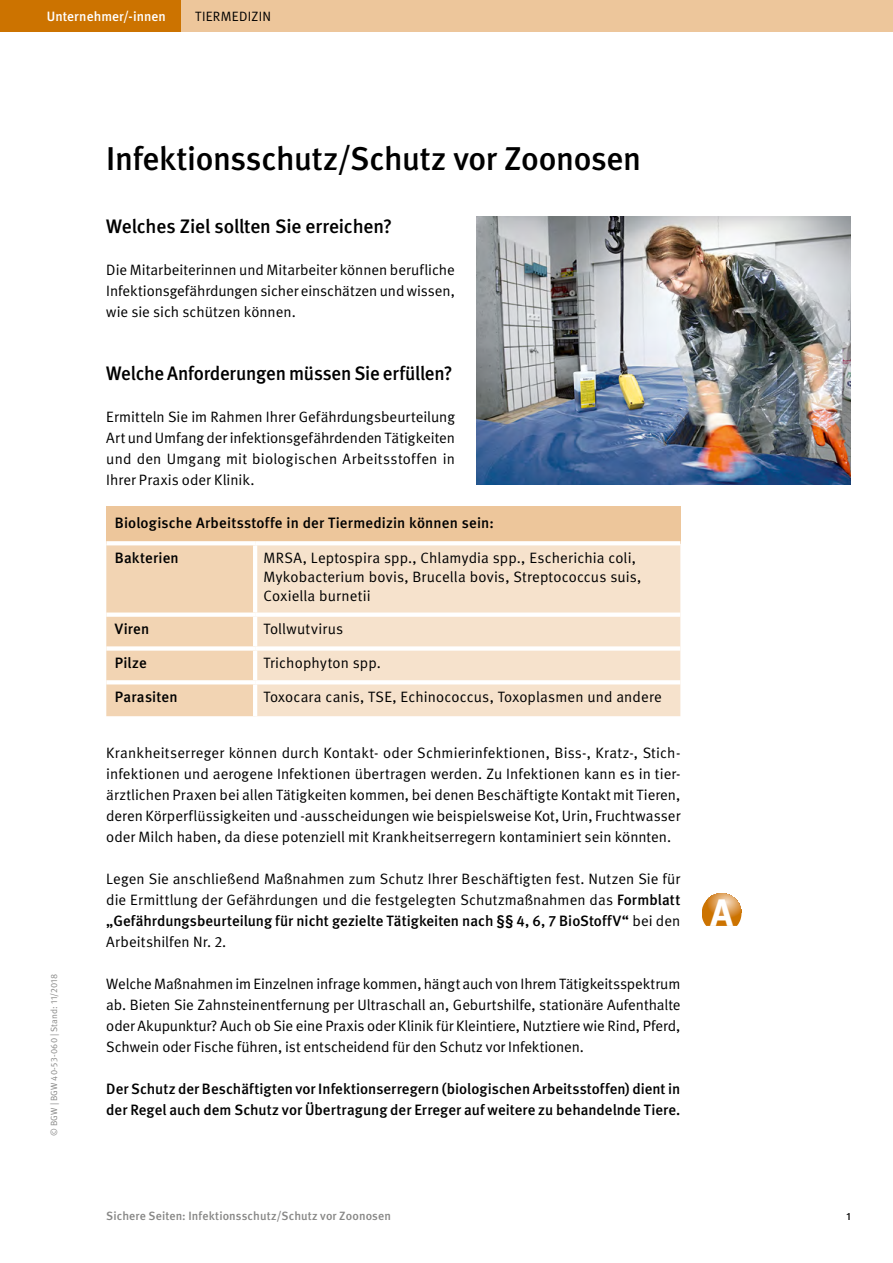
<style>
.page{position:relative;width:893px;height:1263px;background:#fff}
.page>*{position:absolute;margin:0;border:0;box-sizing:border-box;transform-origin:0 0}
.t1{font:700 39.6px "DGUV Meta";color:#fff}
.BS_Headline_Innensei{font:500 33px "DGUV Meta";letter-spacing:-.01em;color:#000}
.BS_Subhead_1{font:500 19.5px "DGUV Meta";letter-spacing:-.01em;color:#000}
.BS_Fließtext{font:15px/21px "DGUV Meta";color:#000;text-align:justify}
.TAB_Fließtext{font:15px/18.8px "DGUV Meta";letter-spacing:.01em;color:#000}
.BS_Fließtext-2{font:500 15px/21px "DGUV Meta";letter-spacing:.005em;color:#000}
.TAB_Kopf{font:500 15px "DGUV Meta";letter-spacing:.01em;color:#000}
.TAB_Fließtext-2{font:500 15px "DGUV Meta";letter-spacing:.015em;color:#000}
.t2{font:500 13.5px "DGUV Meta";letter-spacing:.005em;color:#fff}
.t3{font:13.5px "DGUV Meta";letter-spacing:.02em;color:#000}
.BS_Fußzeile_rechts{font:500 12px "DGUV Meta";letter-spacing:.01em;color:#878786}
.t4{font:500 10.5px "DGUV Meta";color:#000}
.t5{font:9px "DGUV Meta";letter-spacing:.025em;color:#878786}
.s1{font-weight:500}
</style>
<div class="page">
<img style="left:476px;top:217px;width:374px;height:268px">
<div style="left:180px;top:0;width:713px;height:32px;background:#edc69b"></div>
<div style="left:0;top:0;width:180px;height:32px;background:#cc7300"></div>
<div style="left:106px;top:506px;width:574px;height:37px;background:#edc69b"></div>
<div style="left:106px;top:545px;width:147px;height:171px;background:#f2d4b3"></div>
<div style="left:257px;top:545px;width:423px;height:171px;background:#f6e2cc"></div>
<svg style="left:106px;top:541px;width:149px;height:4px"></svg>
<svg style="left:255px;top:541px;width:425px;height:2px"></svg>
<div style="left:106px;top:612px;width:149px;height:5px;background:#fff"></div>
<div style="left:255px;top:612px;width:425px;height:5px;background:#fff"></div>
<div style="left:106px;top:646px;width:149px;height:5px;background:#fff"></div>
<div style="left:255px;top:646px;width:425px;height:5px;background:#fff"></div>
<svg style="left:106px;top:680px;width:149px;height:4px"></svg>
<hr style="left:255px;top:680px;width:425px;height:4px;background:#fff">
<p class="t2" style="left:47px;top:8px;width:121px">Unternehmer/-innen</p>
<p class="t3" style="left:195px;top:8px;width:77px">TIERMEDIZIN</p>
<p class="t5" style="left:49px;top:1136px;width:164px;rotate:-90deg">© BGW | BGW 40-53-060 | Stand: 11/2018</p>
<p class="BS_Headline_Innensei" style="left:106px;top:139px;width:536px">Infektionsschutz/Schutz vor Zoonosen</p>
<p class="BS_Subhead_1" style="left:106px;top:215px;width:287px">Welches Ziel sollten Sie erreichen?</p>
<p class="BS_Fließtext" style="left:106px;top:259px;width:350px">Die Mitarbeiterinnen und Mitarbeiter können berufliche Infektionsgefährdungen sicher einschätzen und wissen, wie sie sich schützen können.</p>
<p class="BS_Subhead_1" style="left:106px;top:362px;width:348px">Welche Anforderungen müssen Sie erfüllen?</p>
<p class="BS_Fließtext" style="left:106px;top:406px;width:350px">Ermitteln Sie im Rahmen Ihrer Gefährdungsbeurteilung Art und Umfang der infektionsgefährdenden Tätigkeiten und den Umgang mit biologischen Arbeitsstoffen in Ihrer Praxis oder Klinik.</p>
<p class="TAB_Kopf" style="left:115px;top:514px;width:380px">Biologische Arbeitsstoffe in der Tiermedizin können sein:</p>
<p class="TAB_Fließtext-2" style="left:115px;top:549px;width:66px">Bakterien</p>
<p class="TAB_Fließtext" style="left:264px;top:549px;width:379px">MRSA, Leptospira spp., Chlamydia spp., Escherichia coli,<br>Mykobacterium bovis, Brucella bovis, Streptococcus suis,<br>Coxiella burnetii</p>
<p class="TAB_Fließtext-2" style="left:115px;top:621px;width:36px">Viren</p>
<p class="TAB_Fließtext" style="left:264px;top:620px;width:81px">Tollwutvirus</p>
<p class="TAB_Fließtext-2" style="left:115px;top:654px;width:33px">Pilze</p>
<p class="TAB_Fließtext" style="left:264px;top:654px;width:119px">Trichophyton spp.</p>
<p class="TAB_Fließtext-2" style="left:115px;top:688px;width:64px">Parasiten</p>
<p class="TAB_Fließtext" style="left:264px;top:688px;width:400px">Toxocara canis, TSE, Echinococcus, Toxoplasmen und andere</p>
<p class="BS_Fließtext" style="left:106px;top:742px;width:576px">Krankheitserreger können durch Kontakt- oder Schmierinfektionen, Biss-, Kratz-, Stich&shy;infektionen und aerogene Infektionen übertragen werden. Zu Infektionen kann es in tier&shy;ärztlichen Praxen bei allen Tätigkeiten kommen, bei denen Beschäftigte Kontakt mit Tieren, deren Körperflüssigkeiten und -ausscheidungen wie beispielsweise Kot, Urin, Fruchtwasser oder Milch haben, da diese potenziell mit Krankheitserregern kontaminiert sein könnten.</p>
<p class="BS_Fließtext" style="left:106px;top:868px;width:576px">Legen Sie anschließend Maßnahmen zum Schutz Ihrer Beschäftigten fest. Nutzen Sie für die Ermittlung der Gefährdungen und die festgelegten Schutzmaßnahmen das <span class="s1">Formblatt „Gefährdungsbeurteilung für nicht gezielte Tätigkeiten nach §§ 4, 6, 7 BioStoffV“</span> bei den Arbeitshilfen Nr. 2.</p>
<p class="BS_Fließtext" style="left:106px;top:973px;width:576px">Welche Maßnahmen im Einzelnen infrage kommen, hängt auch von Ihrem Tätigkeitsspektrum ab. Bieten Sie Zahnsteinentfernung per Ultraschall an, Geburtshilfe, stationäre Aufenthalte oder Akupunktur? Auch ob Sie eine Praxis oder Klinik für Kleintiere, Nutztiere wie Rind, Pferd, Schwein oder Fische führen, ist entscheidend für den Schutz vor Infektionen.</p>
<p class="BS_Fließtext-2" style="left:106px;top:1079px;width:576px">Der Schutz der Beschäftigten vor Infektionserregern (biologischen Arbeitsstoffen) dient in der Regel auch dem Schutz vor Übertragung der Erreger auf weitere zu behandelnde Tiere.</p>
<p class="t1" style="left:710px;top:889px;width:25px">A</p>
<p class="BS_Fußzeile_rechts" style="left:106px;top:1209px;width:286px">Sichere Seiten: Infektionsschutz/Schutz vor Zoonosen</p>
<p class="t4" style="left:846px;top:1210px;width:6px">1</p>
</div>
